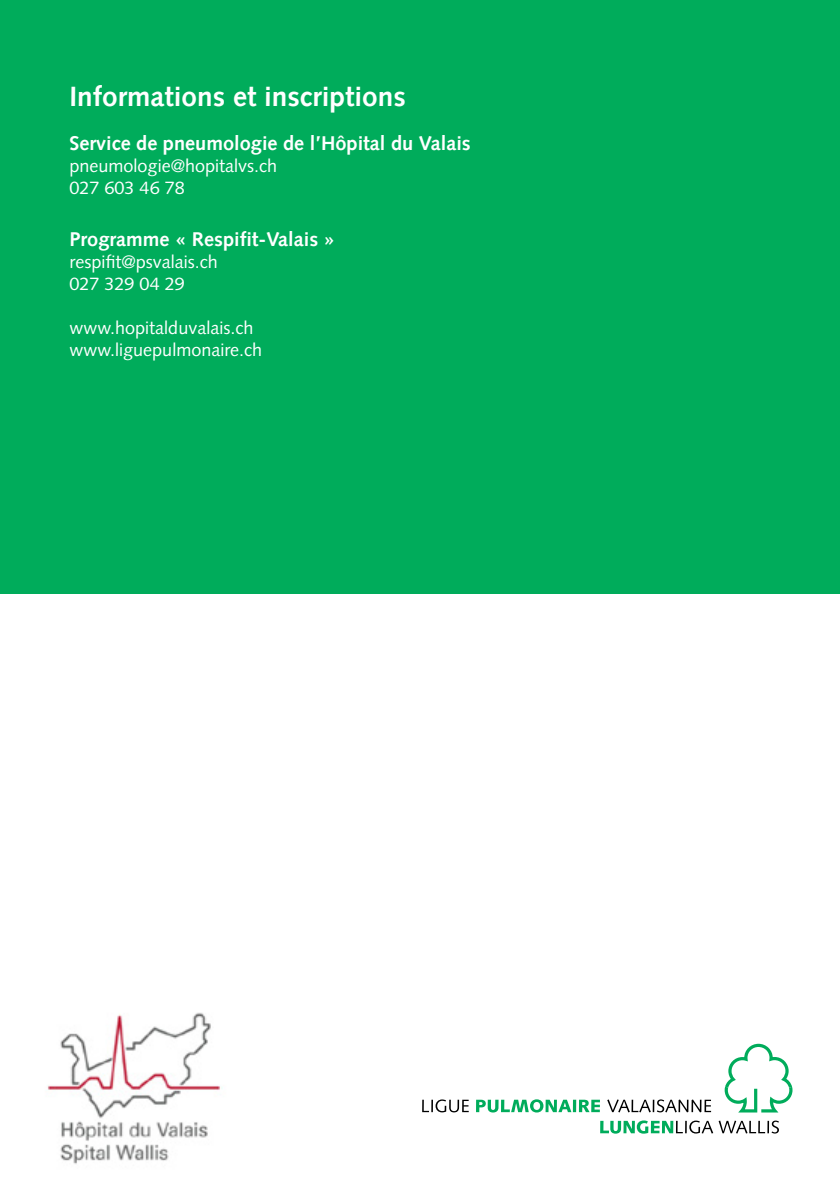
<style>
.page{position:relative;width:840px;height:1191px;background:#fff}
.page>*{position:absolute;margin:0;border:0;box-sizing:border-box;transform-origin:0 0}
.t1{font:700 28px "Syntax";color:#fff}
.t2{font:700 20px "Syntax";color:#fff}
.t3{font:18px/22px "Syntax LT Std";color:#fff}
</style>
<div class="page">
<div style="left:0;top:0;width:839px;height:593px;background:#00ac5b"></div>
<img style="left:47px;top:1012px;width:386px;height:152px">
<svg style="left:724px;top:1043px;width:68px;height:69px"></svg>
<svg style="left:600px;top:1120px;width:112px;height:13px"></svg>
<svg style="left:718px;top:1120px;width:60px;height:13px"></svg>
<svg style="left:422px;top:1099px;width:46px;height:13px"></svg>
<svg style="left:476px;top:1099px;width:95px;height:13px"></svg>
<svg style="left:572px;top:1099px;width:4px;height:13px"></svg>
<svg style="left:578px;top:1099px;width:21px;height:13px"></svg>
<svg style="left:607px;top:1099px;width:103px;height:13px"></svg>
<h1 class="t1" style="left:69px;top:80px;width:337px">Informations et inscriptions</h1>
<p class="t2" style="left:69px;top:132px;width:402px">Service de pneumologie de l’Hôpital du Valais</p>
<p class="t3" style="left:69px;top:155px;width:209px">pneumologie@hopitalvs.ch<br>027 603 46 78</p>
<p class="t2" style="left:69px;top:228px;width:267px">Programme « Respifit-Valais »</p>
<p class="t3" style="left:69px;top:251px;width:150px">respifit@psvalais.ch<br>027 329 04 29</p>
<p class="t3" style="left:69px;top:317px;width:194px">www.hopitalduvalais.ch www.liguepulmonaire.ch</p>
</div>
